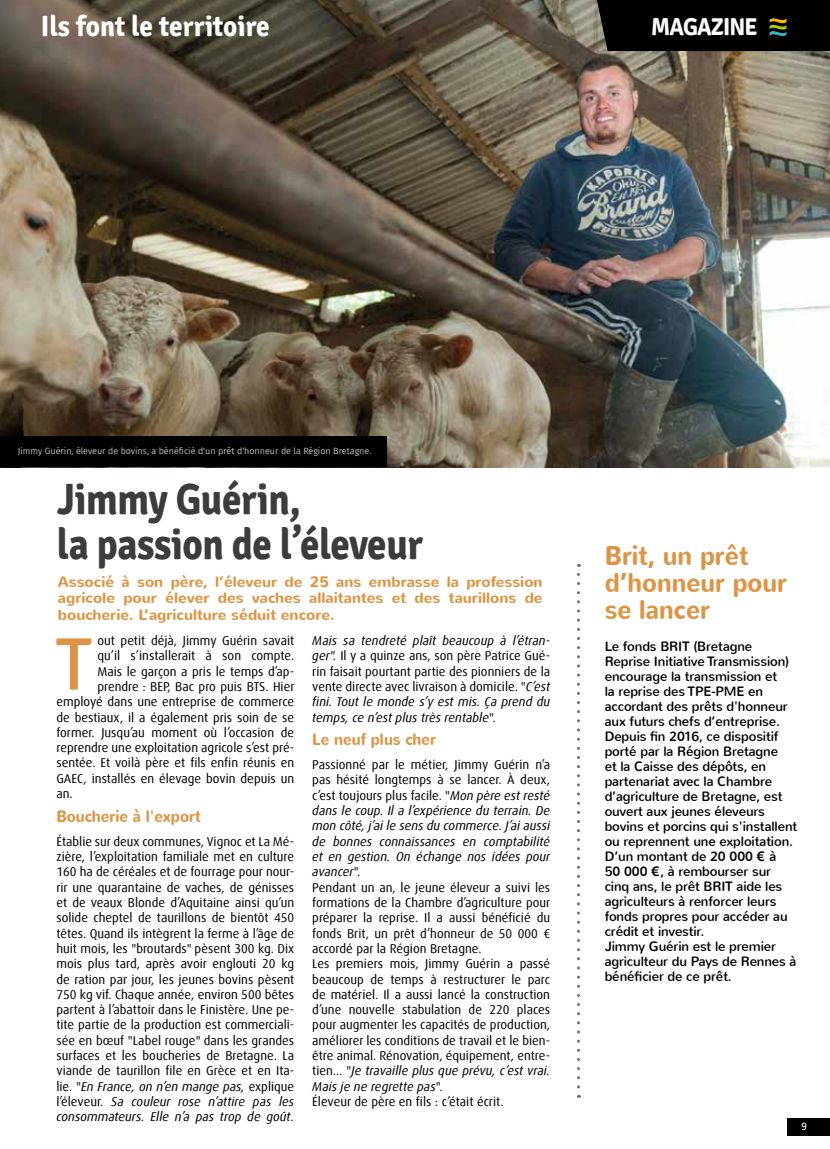
<style>
.page{position:relative;width:830px;height:1149px;background:#fff}
.page>*{position:absolute;margin:0;border:0;box-sizing:border-box;transform-origin:0 0}
.t1{font:74.55px "Signika";color:#dc9546}
.t2{font:700 43.5px/45px "Signika";letter-spacing:-.01em;color:#3c3c3b;scale:.9 1}
.t3{font:700 29.1px "Signika";color:#fff;scale:.94 1}
.t4{font:700 27px/27px "Nunito";color:#dc9546;scale:.9 1}
.t5{font:700 24.3px "Signika";letter-spacing:-.04em;color:#fff;scale:.94 1}
.t6{font:700 16.5px "Nunito";color:#dc9546;scale:.9 1}
.t7{font:700 15px/16.5px "Nunito";color:#dc9546;text-align:justify}
.t8{font:13.5px/15px "Nunito";letter-spacing:-.01em;color:#000}
.t9{font:12.75px/15.3px "Dax Offc";color:#000;text-align:justify}
.t10{font:italic 12.75px/15.3px "Dax Offc";color:#000;text-align:justify}
.t11{font:10.5px "Frutiger LT Std";color:#fff;scale:.94 1}
.t12{font:300 9px "Fira Sans";color:#fff}
.s1{font-style:italic}
.s2{font-style:normal}
</style>
<div class="page">
<div style="left:787px;top:1117px;width:42px;height:18px;background:#000"></div>
<img style="left:0;top:0;width:829px;height:467px">
<svg style="left:577px;top:574px;width:2px;height:523px"></svg>
<div style="left:0;top:436px;width:386px;height:31px;background:#000"></div>
<div style="left:596px;top:0;width:233px;height:51px;background:#000"></div>
<h3 class="t3" style="left:41px;top:9px;width:245px">Ils font le territoire</h3>
<h3 class="t5" style="left:651px;top:13px;width:115px">MAGAZINE</h3>
<p class="t12" style="left:18px;top:444px;width:354px">Jimmy Guérin, éleveur de bovins, a bénéficié d'un prêt d'honneur de la Région Bretagne.</p>
<h2 class="t2" style="left:57px;top:477px;width:408px">Jimmy Guérin,<br>la passion de l’éleveur</h2>
<p class="t7" style="left:58px;top:573px;width:486px">Associé à son père, l’éleveur de 25 ans embrasse la profession agricole pour élever des vaches allaitantes et des taurillons de boucherie. L’agriculture séduit encore.</p>
<h1 class="t1" style="left:55px;top:622px;width:38px">T</h1>
<p class="t9" style="left:97px;top:632px;width:198px">out petit déjà, Jimmy Guérin savait</p>
<p class="t9" style="left:97px;top:648px;width:198px">qu’il s’installerait à son compte.</p>
<p class="t9" style="left:97px;top:663px;width:198px">Mais le garçon a pris le temps d’ap-</p>
<p class="t9" style="left:97px;top:678px;width:198px">prendre : BEP, Bac pro puis BTS. Hier</p>
<p class="t9" style="left:56px;top:694px;width:239px">employé dans une entreprise de commerce</p>
<p class="t9" style="left:56px;top:709px;width:239px">de bestiaux, il a également pris soin de se</p>
<p class="t9" style="left:56px;top:724px;width:239px">former. Jusqu’au moment où l’occasion de</p>
<p class="t9" style="left:56px;top:740px;width:239px">reprendre une exploitation agricole s’est pré-</p>
<p class="t9" style="left:56px;top:755px;width:239px">sentée. Et voilà père et fils enfin réunis en</p>
<p class="t9" style="left:56px;top:770px;width:239px">GAEC, installés en élevage bovin depuis un</p>
<p class="t9" style="left:56px;top:785px;width:18px">an.</p>
<p class="t6" style="left:56px;top:804px;width:162px">Boucherie à l'export</p>
<p class="t9" style="left:56px;top:833px;width:239px">Établie sur deux communes, Vignoc et La Mé&shy;zière, l’exploitation familiale met en culture 160 ha de céréales et de fourrage pour nour&shy;rir une quarantaine de vaches, de génisses et de veaux Blonde d’Aquitaine ainsi qu’un solide cheptel de taurillons de bientôt 450 têtes. Quand ils intègrent la ferme à l’âge de huit mois, les "broutards" pèsent 300 kg. Dix mois plus tard, après avoir englouti 20 kg de ration par jour, les jeunes bovins pèsent 750 kg vif. Chaque année, environ 500 bêtes partent à l’abattoir dans le Finistère. Une pe&shy;tite partie de la production est commerciali&shy;sée en bœuf "Label rouge" dans les grandes surfaces et les boucheries de Bretagne. La viande de taurillon file en Grèce et en Ita&shy;lie. "<span class="s1">En France, on n’en mange pas,</span> explique l’éleveur. <span class="s1">Sa couleur rose n’attire pas les consommateurs. Elle n’a pas trop de goût.</span></p>
<p class="t10" style="left:312px;top:632px;width:239px">Mais sa tendreté plaît beaucoup à l’étran&shy;ger". <span class="s2">Il y a quinze ans, son père Patrice Gué&shy;rin faisait pourtant partie des pionniers de la vente directe avec livraison à domicile. "</span>C’est fini. Tout le monde s’y est mis. Ça prend du temps, ce n’est plus très rentable<span class="s2">".</span></p>
<p class="t6" style="left:312px;top:728px;width:139px">Le neuf plus cher</p>
<p class="t9" style="left:312px;top:757px;width:239px;text-align:left">Passionné par le métier, Jimmy Guérin n’a pas hésité longtemps à se lancer. À deux, c’est toujours plus facile. "<span class="s1">Mon père est resté dans le coup. Il a l’expérience du terrain. De mon côté, j’ai le sens du commerce. J’ai aussi de bonnes connaissances en comptabilité et en gestion. On échange nos idées pour avancer</span>".<br>Pendant un an, le jeune éleveur a suivi les formations de la Chambre d’agriculture pour préparer la reprise. Il a aussi bénéficié du fonds Brit, un prêt d’honneur de 50 000 € accordé par la Région Bretagne.<br>Les premiers mois, Jimmy Guérin a passé beaucoup de temps à restructurer le parc de matériel. Il a aussi lancé la construction d’une nouvelle stabulation de 220 places pour augmenter les capacités de production, améliorer les conditions de travail et le bien&shy;être animal. Rénovation, équipement, entre&shy;tien… "<span class="s1">Je travaille plus que prévu, c’est vrai.<br>Mais je ne regrette pas</span>".<br>Éleveur de père en fils : c’était écrit.</p>
<h3 class="t4" style="left:604px;top:542px;width:204px">Brit, un prêt d’honneur pour se lancer</h3>
<p class="t8" style="left:604px;top:638px;width:194px">Le fonds BRIT (Bretagne<br>Reprise Initiative Transmission) encourage la transmission et<br>la reprise des TPE-PME en accordant des prêts d'honneur aux futurs chefs d’entreprise.<br>Depuis fin 2016, ce dispositif porté par la Région Bretagne<br>et la Caisse des dépôts, en partenariat avec la Chambre d’agriculture de Bretagne, est ouvert aux jeunes éleveurs bovins et porcins qui s'installent ou reprennent une exploitation.<br>D’un montant de 20 000 € à<br>50 000 €, à rembourser sur cinq ans, le prêt BRIT aide les agriculteurs à renforcer leurs fonds propres pour accéder au crédit et investir.<br>Jimmy Guérin est le premier agriculteur du Pays de Rennes à bénéficier de ce prêt.</p>
<p class="t11" style="left:801px;top:1119px;width:7px">9</p>
</div>
